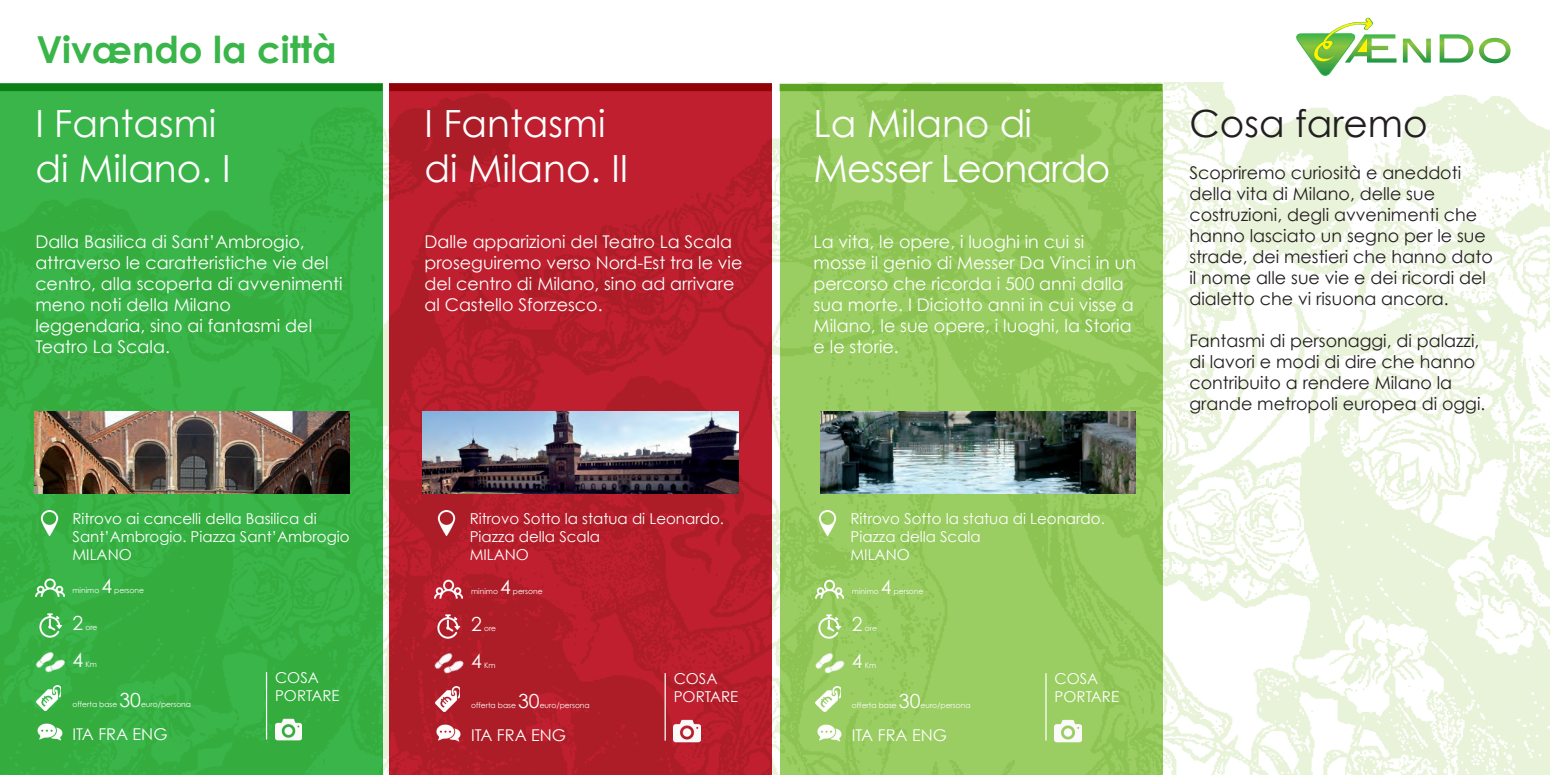
<style>
.page{position:relative;width:1550px;height:775px;background:#fff}
.page>*{position:absolute;margin:0;border:0;box-sizing:border-box;transform-origin:0 0}
.t1{font:37.5px/45px "Century Gothic";color:#fff}
.t2{font:37.5px/45px "Century Gothic";letter-spacing:-.025em;color:#fff}
.t3{font:37.5px "Century Gothic";color:#231f20}
.t4{font:700 37.25px "Century Gothic";color:#3ab54a}
.t5{font:19.5px "Century Gothic";color:#fff}
.t6{font:17.5px/21px "Century Gothic";color:#fff}
.t7{font:17.5px/21px "Century Gothic";color:#231f20}
.t8{font:16.25px "Century Gothic";color:#fff}
.t9{font:15px/18px "Century Gothic";color:#fff}
.t10{font:7.5px "Century Gothic";color:#fff}
</style>
<div class="page">
<img style="left:383px;top:83px;width:1167px;height:692px">
<div style="left:0;top:83px;width:383px;height:692px;background:#3ab54a"></div>
<div style="left:389px;top:83px;width:383px;height:692px;background:linear-gradient(to right,#b41e2a,#ba1e2c)"></div>
<div style="left:780px;top:84px;width:383px;height:691px;background:linear-gradient(to right,#96ca5e,#95c95c)"></div>
<svg style="left:1296px;top:17px;width:215px;height:59px"></svg>
<div style="left:0;top:84px;width:383px;height:7px;background:#0d8015"></div>
<div style="left:779px;top:84px;width:383px;height:7px;background:#559d20"></div>
<div style="left:389px;top:84px;width:383px;height:7px;background:#8f0308"></div>
<img style="left:38px;top:613px;width:24px;height:25px">
<img style="left:31px;top:647px;width:39px;height:36px">
<img style="left:36px;top:573px;width:28px;height:29px">
<img style="left:35px;top:686px;width:26px;height:25px">
<img style="left:37px;top:510px;width:25px;height:25px">
<img style="left:434px;top:510px;width:25px;height:25px">
<img style="left:815px;top:510px;width:25px;height:25px">
<img style="left:35px;top:716px;width:29px;height:30px">
<hr style="left:266px;top:672px;width:1px;height:68px;background:#fff">
<img style="left:275px;top:716px;width:27px;height:27px">
<img style="left:437px;top:614px;width:24px;height:25px">
<img style="left:817px;top:614px;width:25px;height:25px">
<img style="left:430px;top:648px;width:38px;height:37px">
<img style="left:811px;top:648px;width:38px;height:37px">
<img style="left:434px;top:575px;width:29px;height:28px">
<img style="left:815px;top:575px;width:29px;height:28px">
<img style="left:434px;top:687px;width:25px;height:25px">
<img style="left:815px;top:687px;width:25px;height:25px">
<img style="left:433px;top:718px;width:30px;height:29px">
<img style="left:814px;top:718px;width:30px;height:29px">
<hr style="left:665px;top:673px;width:1px;height:68px;background:#fff">
<hr style="left:1045px;top:673px;width:2px;height:68px;background:#fff">
<img style="left:674px;top:718px;width:26px;height:26px">
<img style="left:1055px;top:718px;width:26px;height:26px">
<img style="left:35px;top:411px;width:315px;height:82px">
<img style="left:423px;top:411px;width:315px;height:82px">
<img style="left:820px;top:411px;width:316px;height:82px">
<h2 class="t4" style="left:36px;top:26px;width:302px">Vivændo la città</h2>
<h1 class="t1" style="left:35px;top:101px;width:197px">I Fantasmi di Milano. I</h1>
<p class="t6" style="left:35px;top:231px;width:309px">Dalla Basilica di Sant’Ambrogio, attraverso le caratteristiche vie del centro, alla scoperta di avvenimenti meno noti della Milano leggendaria, sino ai fantasmi del<br>Teatro La Scala.</p>
<h1 class="t1" style="left:424px;top:101px;width:205px">I Fantasmi di Milano. II</h1>
<p class="t6" style="left:424px;top:231px;width:319px">Dalle apparizioni del Teatro La Scala proseguiremo verso Nord-Est tra le vie del centro di Milano, sino ad arrivare al Castello Sforzesco.</p>
<h1 class="t2" style="left:814px;top:101px;width:298px">La Milano di<br>Messer Leonardo</h1>
<p class="t6" style="left:814px;top:231px;width:324px">La vita, le opere, i luoghi in cui si mosse il genio di Messer Da Vinci in un percorso che ricorda i 500 anni dalla sua morte. I Diciotto anni in cui visse a Milano, le sue opere, i luoghi, la Storia e le storie.</p>
<p class="t9" style="left:73px;top:509px;width:279px">Ritrovo ai cancelli della Basilica di<br>Sant’Ambrogio. Piazza Sant’Ambrogio<br>MILANO</p>
<p class="t9" style="left:470px;top:509px;width:256px">Ritrovo Sotto la statua di Leonardo.<br>Piazza della Scala<br>MILANO</p>
<p class="t9" style="left:850px;top:509px;width:256px">Ritrovo Sotto la statua di Leonardo.<br>Piazza della Scala<br>MILANO</p>
<p class="t10" style="left:73px;top:585px;width:28px">minimo</p>
<p class="t5" style="left:101px;top:574px;width:12px">4</p>
<p class="t10" style="left:114px;top:585px;width:31px">persone</p>
<p class="t10" style="left:471px;top:587px;width:28px">minimo</p>
<p class="t5" style="left:500px;top:575px;width:12px">4</p>
<p class="t10" style="left:513px;top:587px;width:31px">persone</p>
<p class="t10" style="left:852px;top:587px;width:28px">minimo</p>
<p class="t5" style="left:881px;top:575px;width:12px">4</p>
<p class="t10" style="left:894px;top:587px;width:31px">persone</p>
<p class="t5" style="left:73px;top:611px;width:12px">2</p>
<p class="t10" style="left:85px;top:622px;width:14px">ore</p>
<p class="t5" style="left:73px;top:648px;width:12px">4</p>
<p class="t10" style="left:85px;top:659px;width:13px">Km</p>
<p class="t10" style="left:73px;top:700px;width:46px">offerta base</p>
<p class="t5" style="left:120px;top:688px;width:23px">30</p>
<p class="t10" style="left:141px;top:700px;width:52px">euro/persona</p>
<p class="t9" style="left:275px;top:669px;width:66px">COSA<br>PORTARE</p>
<p class="t5" style="left:471px;top:612px;width:12px">2</p>
<p class="t10" style="left:484px;top:624px;width:14px">ore</p>
<p class="t5" style="left:852px;top:612px;width:12px">2</p>
<p class="t10" style="left:865px;top:624px;width:14px">ore</p>
<p class="t5" style="left:471px;top:649px;width:12px">4</p>
<p class="t10" style="left:484px;top:661px;width:13px">Km</p>
<p class="t5" style="left:852px;top:649px;width:12px">4</p>
<p class="t10" style="left:865px;top:661px;width:13px">Km</p>
<p class="t10" style="left:471px;top:701px;width:46px">offerta base</p>
<p class="t5" style="left:518px;top:689px;width:23px">30</p>
<p class="t10" style="left:540px;top:701px;width:52px">euro/persona</p>
<p class="t10" style="left:852px;top:701px;width:46px">offerta base</p>
<p class="t5" style="left:899px;top:689px;width:23px">30</p>
<p class="t10" style="left:921px;top:701px;width:52px">euro/persona</p>
<p class="t9" style="left:674px;top:670px;width:66px">COSA<br>PORTARE</p>
<p class="t9" style="left:1055px;top:670px;width:66px">COSA<br>PORTARE</p>
<p class="t8" style="left:73px;top:724px;width:96px">ITA FRA ENG</p>
<p class="t8" style="left:471px;top:725px;width:96px">ITA FRA ENG</p>
<p class="t8" style="left:852px;top:725px;width:96px">ITA FRA ENG</p>
<h1 class="t3" style="left:1189px;top:101px;width:240px">Cosa faremo</h1>
<p class="t7" style="left:1189px;top:162px;width:305px">Scopriremo curiosità e aneddoti della vita di Milano, delle sue costruzioni, degli avvenimenti che hanno lasciato un segno per le sue strade, dei mestieri che hanno dato il nome alle sue vie e dei ricordi del dialetto che vi risuona ancora.</p>
<p class="t7" style="left:1189px;top:330px;width:297px">Fantasmi di personaggi, di palazzi, di lavori e modi di dire che hanno contribuito a rendere Milano la grande metropoli europea di oggi.</p>
</div>
